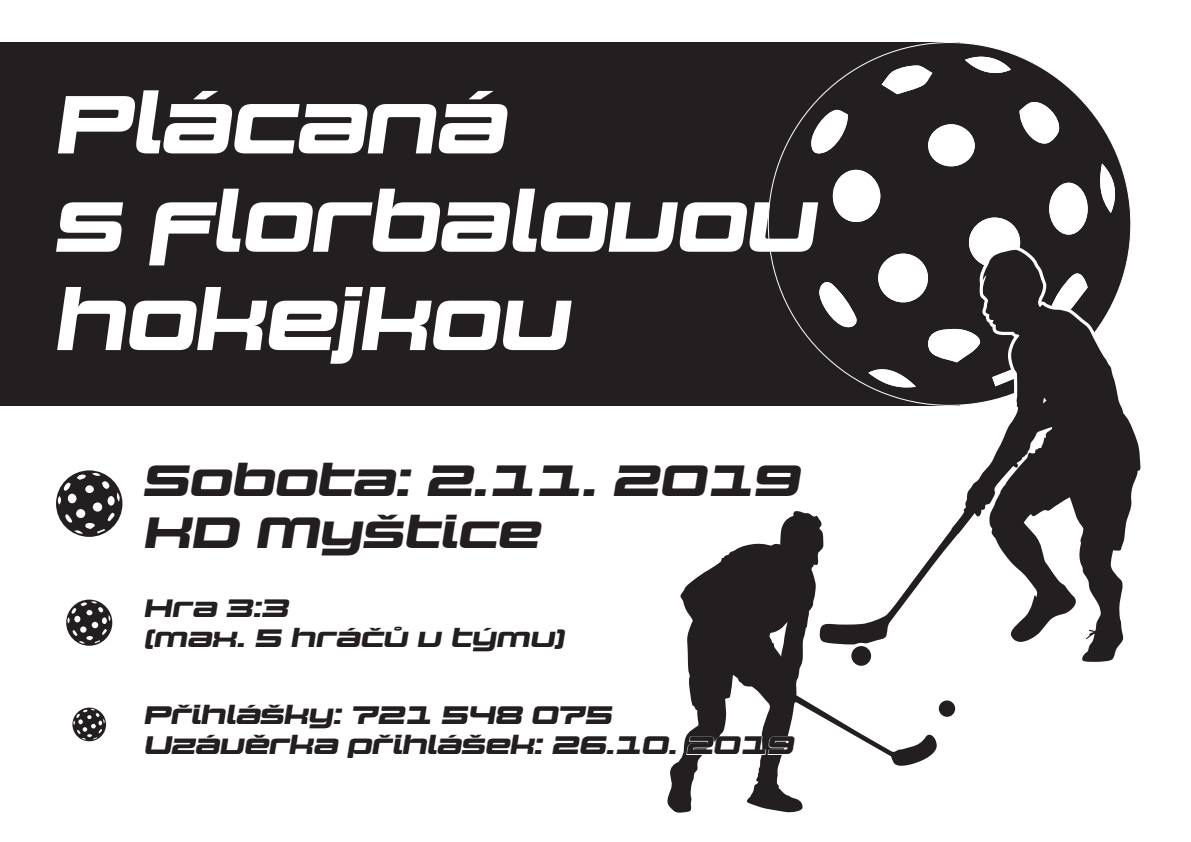
<style>
.page{position:relative;width:1191px;height:842px;background:#fff}
.page>*{position:absolute;margin:0;border:0;box-sizing:border-box;transform-origin:0 0}
.t1{font:81.9px/98.3px "Design System C 900 I";color:#fff}
.t2{font:43.5px/52.1px "Design System C 900 I";color:#231f20;scale:1.15 1}
.t3{font:25px/30px "Design System C 900 I";color:#231f20;scale:1.15 1}
</style>
<div class="page">
<div style="left:938px;top:700px;width:17px;height:17px;background:#231f20;border-radius:50%"></div>
<svg style="left:667px;top:511px;width:270px;height:302px"></svg>
<svg style="left:667px;top:704px;width:10px;height:56px"></svg>
<svg style="left:685px;top:736px;width:109px;height:19px"></svg>
<div style="left:0;top:42px;width:960px;height:364px;background:#231f20"></div>
<svg style="left:56px;top:470px;width:66px;height:67px"></svg>
<svg style="left:66px;top:599px;width:46px;height:47px"></svg>
<svg style="left:72px;top:707px;width:34px;height:34px"></svg>
<svg style="left:767px;top:42px;width:364px;height:306px"></svg>
<div style="left:968px;top:217px;width:52px;height:51px;background:#fff;border-radius:50%"></div>
<svg style="left:832px;top:169px;width:48px;height:53px"></svg>
<svg style="left:1049px;top:182px;width:38px;height:53px"></svg>
<svg style="left:927px;top:124px;width:48px;height:43px"></svg>
<svg style="left:1019px;top:100px;width:41px;height:46px"></svg>
<svg style="left:811px;top:109px;width:37px;height:46px"></svg>
<svg style="left:881px;top:65px;width:51px;height:29px"></svg>
<svg style="left:965px;top:53px;width:46px;height:23px"></svg>
<svg style="left:1098px;top:163px;width:20px;height:50px"></svg>
<svg style="left:816px;top:247px;width:325px;height:418px"></svg>
<svg style="left:848px;top:643px;width:26px;height:26px"></svg>
<h1 class="t1" style="left:57px;top:77px;width:762px">Plácaná<br>s florbalovou hokejkou</h1>
<h2 class="t2" style="left:144px;top:455px;width:572px">Sobota: 2.11. 2019<br>KD Myštice</h2>
<p class="t3" style="left:144px;top:594px;width:368px">Hra 3:3<br>(max. 5 hráčů v týmu)</p>
<p class="t3" style="left:144px;top:701px;width:567px">Přihlášky: 721 548 075<br>Uzávěrka přihlášek: 26.10. 2019</p>
</div>
